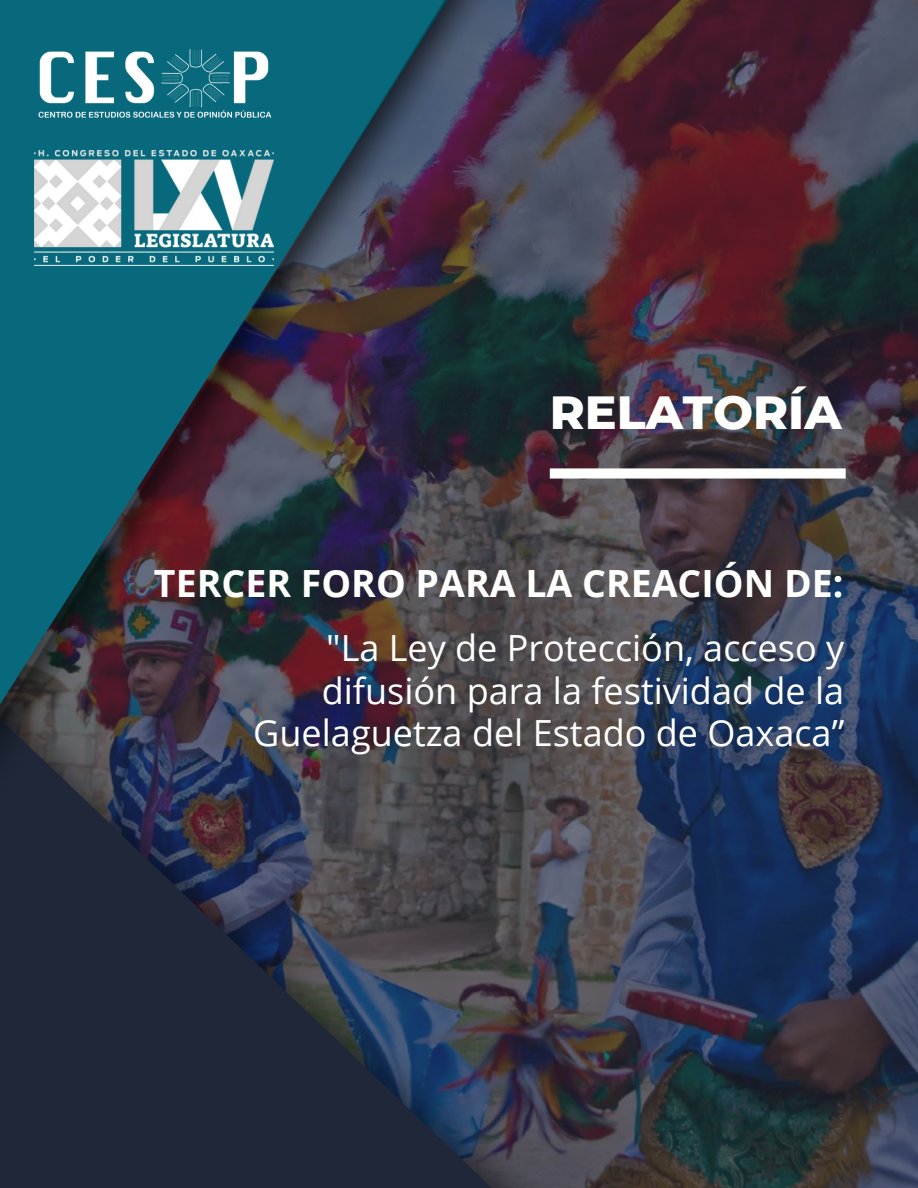
<style>
.page{position:relative;width:918px;height:1188px;background:#fff}
.page>*{position:absolute;margin:0;border:0;box-sizing:border-box;transform-origin:0 0}
.t1{font:800 47.4px "Montserrat";color:#fffffe}
.t2{font:700 37.5px "Open Sans";color:#fffffe}
.t3{font:36px/42.8px "Open Sans";color:#fffffe;text-align:right}
</style>
<div class="page">
<img style="left:634px;top:0;width:284px;height:1188px">
<img style="left:512px;top:594px;width:284px;height:594px">
<img style="left:598px;top:0;width:36px;height:784px">
<svg style="left:0;top:855px;width:512px;height:333px;background:#293143"></svg>
<div style="left:550px;top:468px;width:296px;height:11px;background:#fffffe"></div>
<img style="left:0;top:0;width:598px;height:855px">
<h1 class="t1" style="left:550px;top:383px;width:293px">RELATORÍA</h1>
<p class="t2" style="left:154px;top:557px;width:691px">TERCER FORO PARA LA CREACIÓN DE:</p>
<p class="t3" style="left:253px;top:625px;width:592px">"La Ley de Protección, acceso y difusión para la festividad de la<br>Guelaguetza del Estado de Oaxaca”</p>
</div>
